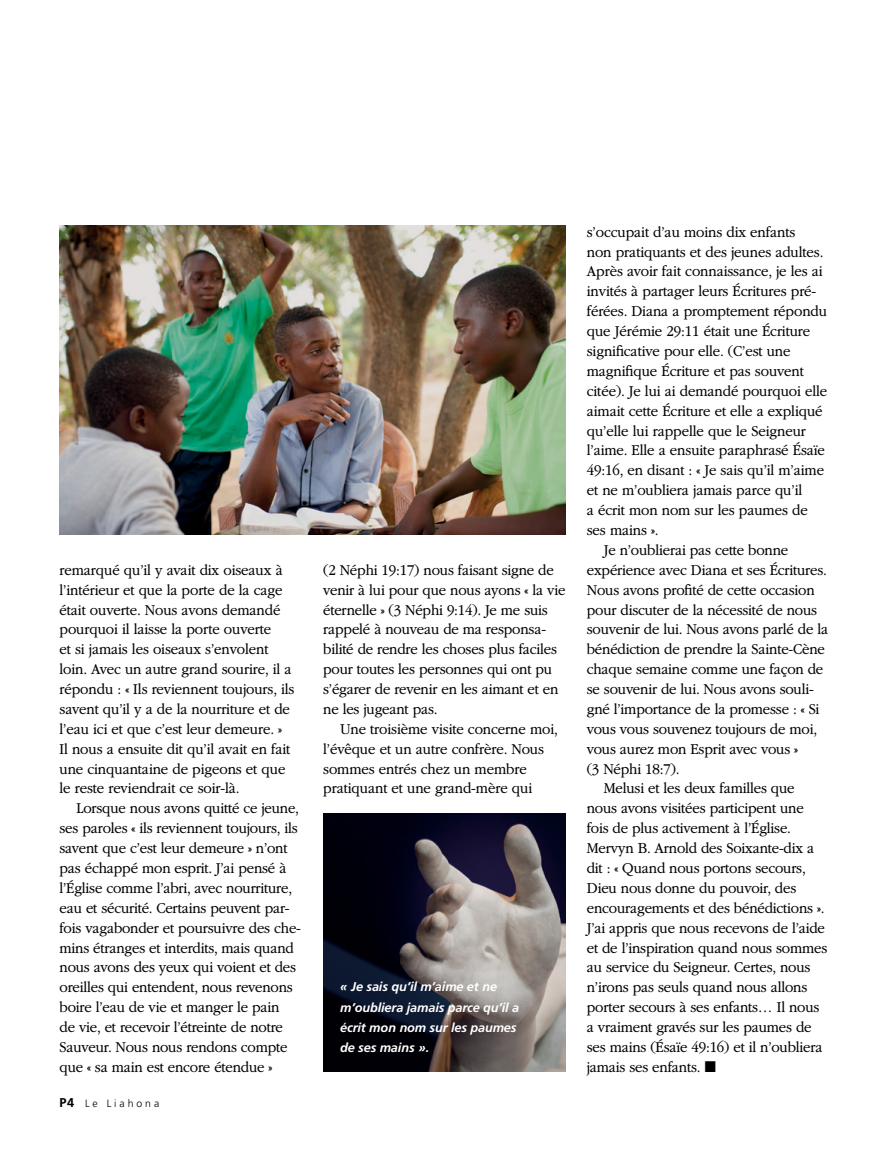
<style>
.page{position:relative;width:893px;height:1161px;background:#fff}
.page>*{position:absolute;margin:0;border:0;box-sizing:border-box;transform-origin:0 0}
.ARTCL_para_NEWS{font:300 15.75px/20px "Garamondlds Lat Plus";letter-spacing:-.015em;color:#000;scale:.95 1}
.FIGimg_CAP_para_NEWS{font:italic 700 12.75px/20.2px "Frutigerlds Lat";letter-spacing:-.01em;color:#fff}
.t1{font:300 10.5px "Frutigerlds Lat";letter-spacing:.28em;color:#000}
.s1{font-weight:700;font-size:12.75px}
</style>
<div class="page">
<img style="left:60px;top:225px;width:506px;height:310px">
<img style="left:323px;top:813px;width:243px;height:259px">
<p class="ARTCL_para_NEWS" style="left:60px;top:559px;width:249px">remarqué qu’il y avait dix oiseaux à l’intérieur et que la porte de la cage était ouverte. Nous avons demandé pourquoi il laisse la porte ouverte<br>et si jamais les oiseaux s’envolent loin. Avec un autre grand sourire, il a répondu : « Ils reviennent toujours, ils savent qu’il y a de la nourriture et de l’eau ici et que c’est leur demeure. » Il nous a ensuite dit qu’il avait en fait une cinquantaine de pigeons et que le reste reviendrait ce soir-là.</p>
<p class="ARTCL_para_NEWS" style="left:60px;top:798px;width:256px;text-indent:17px">Lorsque nous avons quitté ce jeune, ses paroles « ils reviennent toujours, ils savent que c’est leur demeure » n’ont pas échappé mon esprit. J’ai pensé à l’Église comme l’abri, avec nourriture, eau et sécurité. Certains peuvent par&shy;fois vagabonder et poursuivre des che&shy;mins étranges et interdits, mais quand nous avons des yeux qui voient et des oreilles qui entendent, nous revenons boire l’eau de vie et manger le pain<br>de vie, et recevoir l’étreinte de notre Sauveur. Nous nous rendons compte que « sa main est encore étendue »</p>
<p class="t1" style="left:60px;top:1095px;width:101px"><span class="s1">P4</span> Le Liahona</p>
<p class="ARTCL_para_NEWS" style="left:323px;top:559px;width:257px">(2 Néphi 19:17) nous faisant signe de venir à lui pour que nous ayons « la vie éternelle » (3 Néphi 9:14). Je me suis rappelé à nouveau de ma responsa&shy;bilité de rendre les choses plus faciles pour toutes les personnes qui ont pu s’égarer de revenir en les aimant et en ne les jugeant pas.</p>
<p class="ARTCL_para_NEWS" style="left:323px;top:719px;width:249px;text-indent:17px">Une troisième visite concerne moi, l’évêque et un autre confrère. Nous sommes entrés chez un membre pratiquant et une grand-mère qui</p>
<p class="FIGimg_CAP_para_NEWS" style="left:340px;top:976px;width:180px">« Je sais qu’il m’aime et ne m’oubliera jamais parce qu’il a écrit mon nom sur les paumes de ses mains ».</p>
<p class="ARTCL_para_NEWS" style="left:587px;top:221px;width:255px">s’occupait d’au moins dix enfants<br>non pratiquants et des jeunes adultes.<br>Après avoir fait connaissance, je les ai invités à partager leurs Écritures pré&shy;férées. Diana a promptement répondu que Jérémie 29:11 était une Écriture significative pour elle. (C’est une magnifique Écriture et pas souvent citée). Je lui ai demandé pourquoi elle aimait cette Écriture et elle a expliqué qu’elle lui rappelle que le Seigneur l’aime. Elle a ensuite paraphrasé Ésaïe 49:16, en disant : « Je sais qu’il m’aime et ne m’oubliera jamais parce qu’il<br>a écrit mon nom sur les paumes de ses mains ».</p>
<p class="ARTCL_para_NEWS" style="left:587px;top:540px;width:256px;text-indent:17px">Je n’oublierai pas cette bonne expérience avec Diana et ses Écritures.<br>Nous avons profité de cette occasion pour discuter de la nécessité de nous souvenir de lui. Nous avons parlé de la bénédiction de prendre la Sainte-Cène chaque semaine comme une façon de se souvenir de lui. Nous avons souli&shy;gné l’importance de la promesse : « Si vous vous souvenez toujours de moi, vous aurez mon Esprit avec vous »<br>(3 Néphi 18:7).</p>
<p class="ARTCL_para_NEWS" style="left:587px;top:778px;width:255px;text-indent:17px">Melusi et les deux familles que nous avons visitées participent une fois de plus activement à l’Église.<br>Mervyn B. Arnold des Soixante-dix a dit : « Quand nous portons secours, Dieu nous donne du pouvoir, des encouragements et des bénédictions ».<br>J’ai appris que nous recevons de l’aide et de l’inspiration quand nous sommes au service du Seigneur. Certes, nous n’irons pas seuls quand nous allons porter secours à ses enfants… Il nous a vraiment gravés sur les paumes de ses mains (Ésaïe 49:16) et il n’oubliera jamais ses enfants. ◼</p>
</div>
